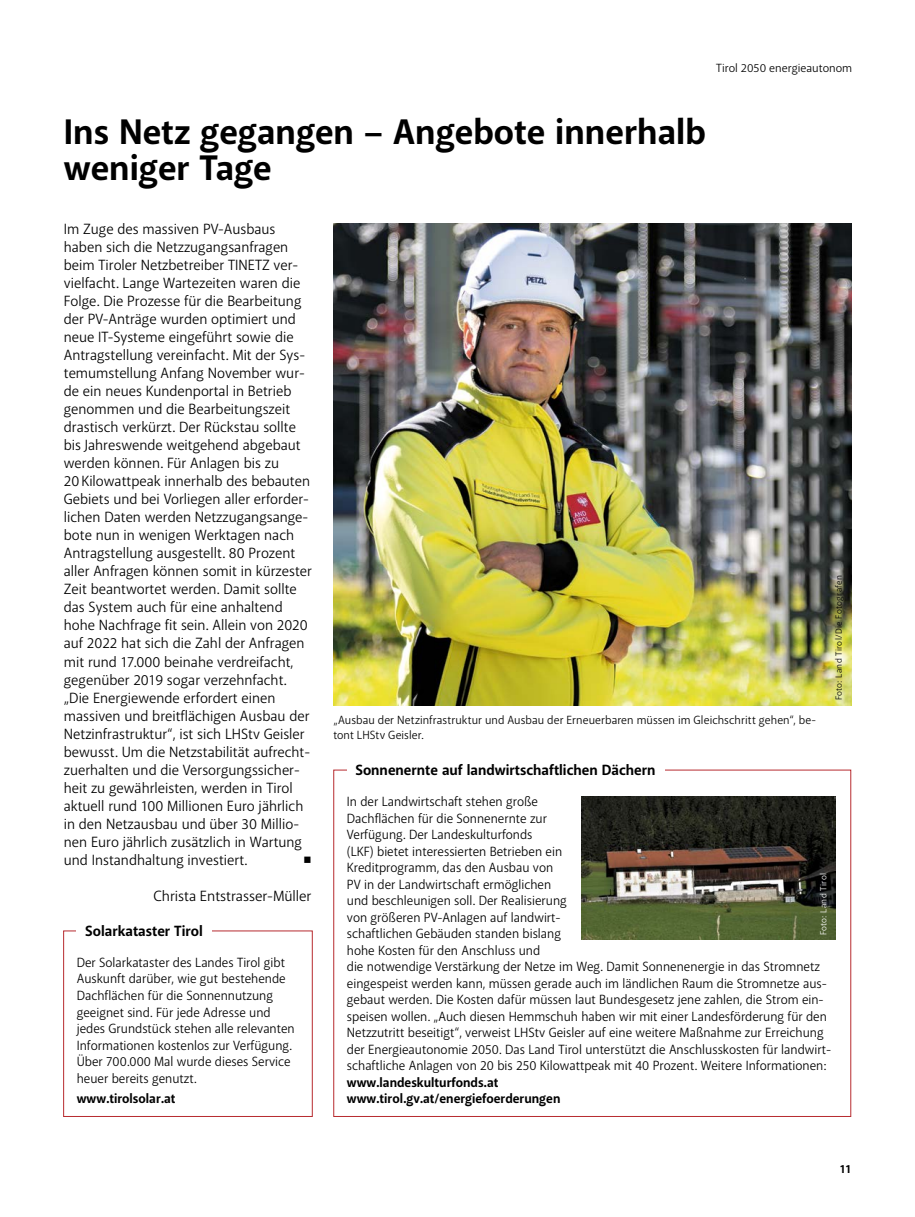
<style>
.page{position:relative;width:915px;height:1217px;background:#fff}
.page>*{position:absolute;margin:0;border:0;box-sizing:border-box;transform-origin:0 0}
.TITEL{font:700 36px/36px "Akagi Pro";color:#000}
.TEXT_Innenseiten{font:15px/18px "Akagi Pro";color:#000}
.FACTBOX_Titel{font:700 15px "Akagi Pro";color:#000}
.FACTBOX_Text{font:13.5px/16.5px "Akagi Pro";color:#000}
.FACTBOX_Text-2{font:700 13.5px "Akagi Pro";color:#000}
.BU_s{font:12px/15px "Akagi Pro";letter-spacing:.005em;color:#000}
.RUBRIK_rechts{font:12px "Akagi Pro";color:#000}
.PAGINA_rechts{font:700 12px "Akagi Pro";color:#000}
.Fotonachweis{font:9px "Akagi Pro";letter-spacing:.035em;color:#000}
.Fotonachweis-2{font:9px "Akagi Pro";letter-spacing:.035em;color:#fff}
.s1{font-weight:700}
</style>
<div class="page">
<img style="left:581px;top:796px;width:254px;height:143px">
<img style="left:333px;top:223px;width:517px;height:482px">
<p class="RUBRIK_rechts" style="left:716px;top:61px;width:137px">Tirol 2050 energieautonom</p>
<h1 class="TITEL" style="left:64px;top:115px;width:643px">Ins Netz gegangen – Angebote innerhalb weniger Tage</h1>
<p class="TEXT_Innenseiten" style="left:64px;top:220px;width:249px">Im Zuge des massiven PV-Ausbaus haben sich die Netzzugangsanfragen beim Tiroler Netzbetreiber TINETZ ver&shy;vielfacht. Lange Wartezeiten waren die Folge. Die Prozesse für die Bearbeitung der PV-Anträge wurden optimiert und neue IT-Systeme eingeführt sowie die Antragstellung vereinfacht. Mit der Sys&shy;temumstellung Anfang November wur&shy;de ein neues Kundenportal in Betrieb genommen und die Bearbeitungszeit drastisch verkürzt. Der Rückstau sollte bis Jahreswende weitgehend abgebaut werden können. Für Anlagen bis zu<br>20 Kilowattpeak innerhalb des bebauten Gebiets und bei Vorliegen aller erforder&shy;lichen Daten werden Netzzugangsange&shy;bote nun in wenigen Werktagen nach Antragstellung ausgestellt. 80 Prozent aller Anfragen können somit in kürzester Zeit beantwortet werden. Damit sollte das System auch für eine anhaltend hohe Nachfrage fit sein. Allein von 2020 auf 2022 hat sich die Zahl der Anfragen mit rund 17.000 beinahe verdreifacht, gegenüber 2019 sogar verzehnfacht. „Die Energiewende erfordert einen massiven und breitflächigen Ausbau der Netzinfrastruktur“, ist sich LHStv Geisler bewusst. Um die Netzstabilität aufrecht&shy;zuerhalten und die Versorgungssicher&shy;heit zu gewährleisten, werden in Tirol aktuell rund 100 Millionen Euro jährlich in den Netzausbau und über 30 Millio&shy;nen Euro jährlich zusätzlich in Wartung und Instandhaltung investiert.</p>
<p class="TEXT_Innenseiten" style="left:303px;top:850px;width:10px">■</p>
<p class="TEXT_Innenseiten" style="left:153px;top:886px;width:159px">Christa Entstrasser-Müller</p>
<h1 class="FACTBOX_Titel" style="left:85px;top:921px;width:119px">Solarkataster Tirol</h1>
<p class="FACTBOX_Text" style="left:77px;top:954px;width:219px">Der Solarkataster des Landes Tirol gibt Auskunft darüber, wie gut bestehende Dachflächen für die Sonnennutzung geeignet sind. Für jede Adresse und jedes Grundstück stehen alle relevanten Informationen kostenlos zur Verfügung.<br>Über 700.000 Mal wurde dieses Service heuer bereits genutzt.</p>
<p class="FACTBOX_Text-2" style="left:77px;top:1090px;width:100px">www.tirolsolar.at</p>
<p class="BU_s" style="left:333px;top:712px;width:484px">„Ausbau der Netzinfrastruktur und Ausbau der Erneuerbaren müssen im Gleichschritt gehen“, be&shy;tont LHStv Geisler.</p>
<h1 class="FACTBOX_Titel" style="left:355px;top:760px;width:301px">Sonnenernte auf landwirtschaftlichen Dächern</h1>
<p class="Fotonachweis" style="left:833px;top:700px;width:127px;rotate:-90deg">Foto: Land Tirol/Die Fotografen</p>
<p class="FACTBOX_Text" style="left:347px;top:793px;width:485px">In der Landwirtschaft stehen große<br>Dachflächen für die Sonnenernte zur<br>Verfügung. Der Landeskulturfonds<br>(LKF) bietet interessierten Betrieben ein<br>Kreditprogramm, das den Ausbau von<br>PV in der Landwirtschaft ermöglichen<br>und beschleunigen soll. Der Realisierung<br>von größeren PV-Anlagen auf landwirt-<br>schaftlichen Gebäuden standen bislang<br>hohe Kosten für den Anschluss und<br>die notwendige Verstärkung der Netze im Weg. Damit Sonnenenergie in das Stromnetz eingespeist werden kann, müssen gerade auch im ländlichen Raum die Stromnetze aus&shy;gebaut werden. Die Kosten dafür müssen laut Bundesgesetz jene zahlen, die Strom ein&shy;speisen wollen. „Auch diesen Hemmschuh haben wir mit einer Landesförderung für den Netzzutritt beseitigt“, verweist LHStv Geisler auf eine weitere Maßnahme zur Erreichung der Energieautonomie 2050. Das Land Tirol unterstützt die Anschlusskosten für landwirt&shy;schaftliche Anlagen von 20 bis 250 Kilowattpeak mit 40 Prozent. Weitere Informationen: <span class="s1">www.landeskulturfonds.at<br>www.tirol.gv.at/energiefoerderungen</span></p>
<p class="Fotonachweis-2" style="left:817px;top:935px;width:64px;rotate:-90deg">Foto: Land Tirol</p>
<p class="PAGINA_rechts" style="left:839px;top:1161px;width:13px">11</p>
</div>
